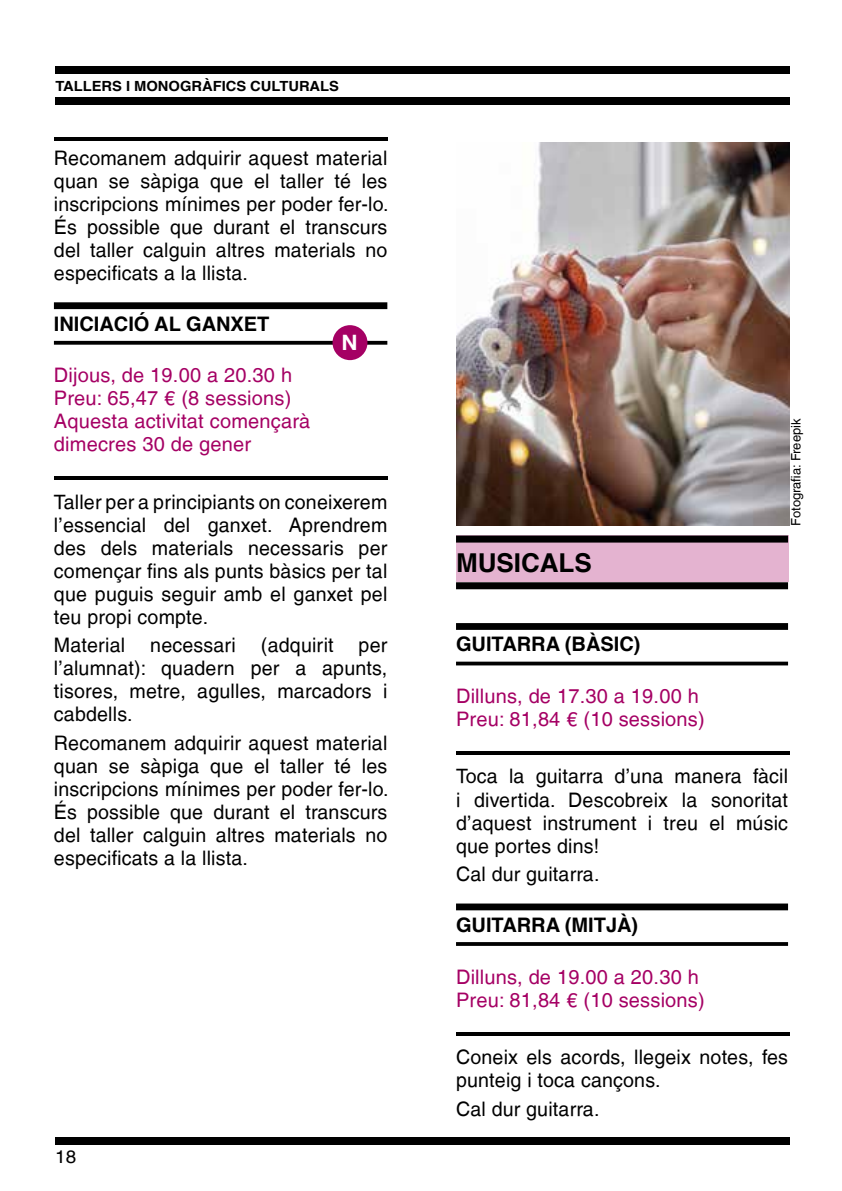
<style>
.page{position:relative;width:842px;height:1191px;background:#fff}
.page>*{position:absolute;margin:0;border:0;box-sizing:border-box;transform-origin:0 0}
.t1{font:700 26px "Helvetica";color:#000}
.t2{font:700 21.2px "Helvetica";color:#fff;scale:1.05 1}
.t3{font:20px/23px "Helvetica LT";letter-spacing:.01em;color:#000;text-align:justify}
.t4{font:20px/23px "Helvetica LT";letter-spacing:.01em;color:#a50064}
.t5{font:700 20px "Helvetica";color:#000}
.t6{font:18px "Helvetica LT";color:#000;scale:1.05 1}
.t7{font:700 14px "Helvetica";color:#000;scale:1.05 1}
.t8{font:13px "Helvetica LT";color:#000}
</style>
<div class="page">
<div style="left:55px;top:1137px;width:734px;height:7px;background:#000"></div>
<div style="left:54px;top:302px;width:333px;height:7px;background:#000"></div>
<svg style="left:54px;top:341px;width:333px;height:4px"></svg>
<hr style="left:54px;top:476px;width:334px;height:4px;background:#000">
<div style="left:55px;top:67px;width:734px;height:7px;background:#000"></div>
<div style="left:55px;top:97px;width:734px;height:7px;background:#000"></div>
<div style="left:456px;top:535px;width:332px;height:47px;background:#e4b3d0"></div>
<div style="left:456px;top:535px;width:332px;height:7px;background:#000"></div>
<div style="left:456px;top:582px;width:332px;height:7px;background:#000"></div>
<div style="left:456px;top:623px;width:332px;height:7px;background:#000"></div>
<svg style="left:456px;top:661px;width:332px;height:4px"></svg>
<div style="left:456px;top:903px;width:332px;height:7px;background:#000"></div>
<svg style="left:456px;top:942px;width:332px;height:4px"></svg>
<hr style="left:456px;top:751px;width:334px;height:4px;background:#000">
<svg style="left:456px;top:1032px;width:334px;height:3px"></svg>
<div style="left:332px;top:325px;width:35px;height:35px;background:#a50064;border-radius:50%"></div>
<hr style="left:54px;top:137px;width:334px;height:3px;background:#000">
<img style="left:456px;top:142px;width:334px;height:384px">
<p class="t7" style="left:55px;top:75px;width:272px">TALLERS I MONOGRÀFICS CULTURALS</p>
<p class="t3" style="left:54px;top:146px;width:336px">Recomanem adquirir aquest material quan se sàpiga que el taller té les inscripcions mínimes per poder fer-lo.<br>És possible que durant el transcurs del taller calguin altres materials no especificats a la llista.</p>
<p class="t5" style="left:54px;top:307px;width:217px">INICIACIÓ AL GANXET</p>
<p class="t4" style="left:54px;top:364px;width:258px">Dijous, de 19.00 a 20.30 h<br>Preu: 65,47 € (8 sessions)<br>Aquesta activitat començarà dimecres 30 de gener</p>
<p class="t3" style="left:54px;top:490px;width:335px">Taller per a principiants on coneixerem l’essencial del ganxet. Aprendrem des dels materials necessaris per començar fins als punts bàsics per tal que puguis seguir amb el ganxet pel teu propi compte.</p>
<p class="t3" style="left:54px;top:634px;width:335px">Material necessari (adquirit per l’alumnat): quadern per a apunts, tisores, metre, agulles, marcadors i cabdells.</p>
<p class="t3" style="left:54px;top:731px;width:336px">Recomanem adquirir aquest material quan se sàpiga que el taller té les inscripcions mínimes per poder fer-lo.<br>És possible que durant el transcurs del taller calguin altres materials no especificats a la llista.</p>
<p class="t2" style="left:342px;top:326px;width:17px">N</p>
<p class="t6" style="left:55px;top:1146px;width:22px">18</p>
<h1 class="t1" style="left:456px;top:542px;width:137px">MUSICALS</h1>
<p class="t8" style="left:788px;top:526px;width:109px;rotate:-90deg">Fotografia: Freepik</p>
<p class="t5" style="left:456px;top:628px;width:186px">GUITARRA (BÀSIC)</p>
<p class="t4" style="left:456px;top:684px;width:250px">Dilluns, de 17.30 a 19.00 h<br>Preu: 81,84 € (10 sessions)</p>
<p class="t3" style="left:456px;top:765px;width:333px">Toca la guitarra d’una manera fàcil i divertida. Descobreix la sonoritat d’aquest instrument i treu el músic que portes dins!</p>
<p class="t3" style="left:456px;top:862px;width:145px">Cal dur guitarra.</p>
<p class="t5" style="left:456px;top:908px;width:184px">GUITARRA (MITJÀ)</p>
<p class="t4" style="left:456px;top:965px;width:250px">Dilluns, de 19.00 a 20.30 h<br>Preu: 81,84 € (10 sessions)</p>
<p class="t3" style="left:456px;top:1045px;width:333px">Coneix els acords, llegeix notes, fes punteig i toca cançons.</p>
<p class="t3" style="left:456px;top:1097px;width:145px">Cal dur guitarra.</p>
</div>
